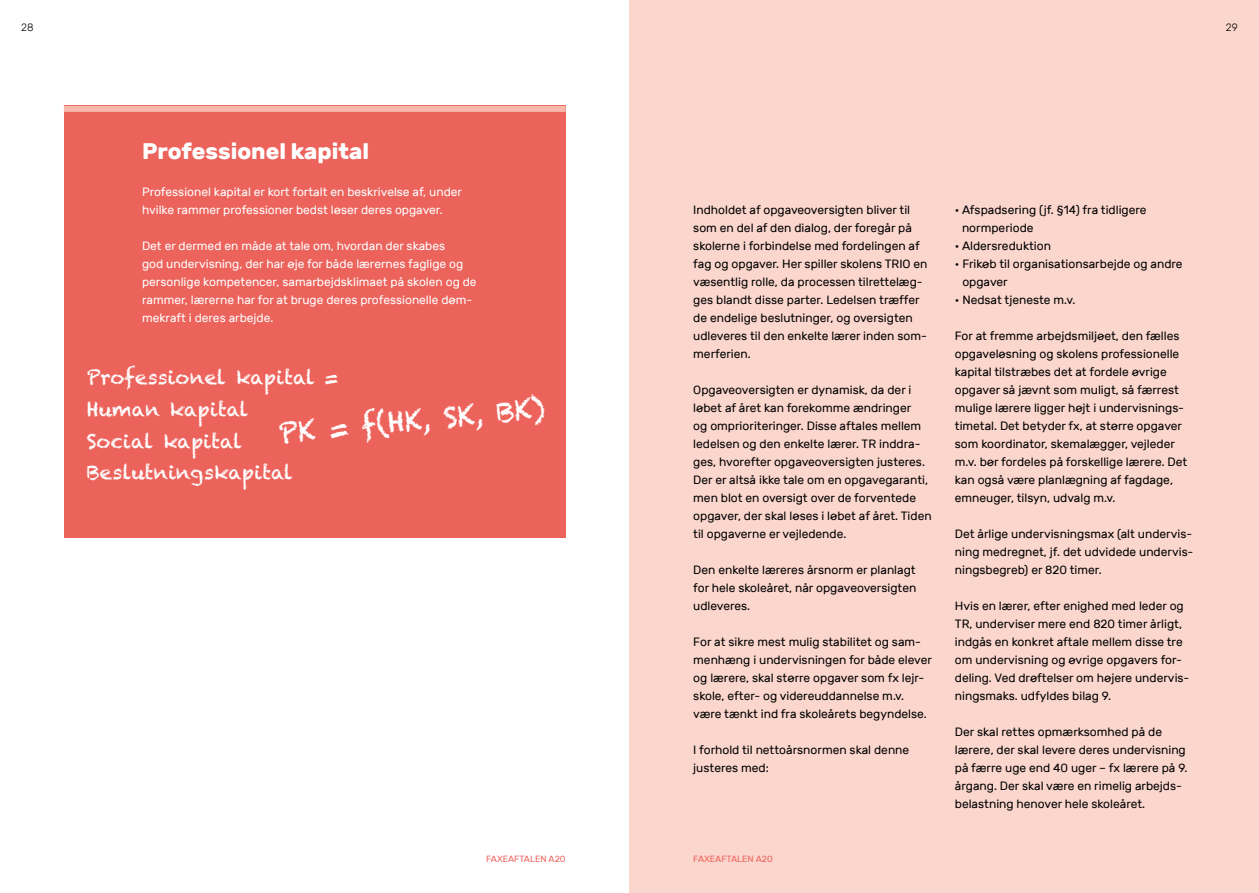
<style>
.page{position:relative;width:1259px;height:893px;background:#fff}
.page>*{position:absolute;margin:0;border:0;box-sizing:border-box;transform-origin:0 0}
.t1{font:27.45px "Chalkduster";color:#fff}
.t2{font:700 22.5px "Rubik";color:#fff}
.t3{font:19.65px/31.7px "Chalkduster";color:#fff}
.t4{font:12px/18px "Rubik";color:#000}
.t5{font:12px/18px "Rubik";color:#fff}
.t6{font:300 10.5px "Rubik";color:#000}
.t7{font:9px "Rubik";color:#ec635c}
</style>
<div class="page">
<div style="left:629px;top:0;width:630px;height:893px;background:#fbd6cd"></div>
<div style="left:64px;top:106px;width:502px;height:432px;background:#ec635c"></div>
<div style="left:64px;top:106px;width:502px;height:6px;background:#f7b8ab"></div>
<p class="t6" style="left:21px;top:22px;width:14px">28</p>
<p class="t6" style="left:1225px;top:22px;width:13px">29</p>
<h2 class="t2" style="left:142px;top:138px;width:228px">Professionel kapital</h2>
<p class="t5" style="left:142px;top:183px;width:321px">Professionel kapital er kort fortalt en beskrivelse af, under hvilke rammer professioner bedst løser deres opgaver.</p>
<p class="t5" style="left:142px;top:237px;width:336px">Det er dermed en måde at tale om, hvordan der skabes<br>god undervisning, der har øje for både lærernes faglige og personlige kompetencer, samarbejdsklimaet på skolen og de rammer, lærerne har for at bruge deres professionelle døm&shy;mekraft i deres arbejde.</p>
<h3 class="t3" style="left:87px;top:361px;width:253px">Professionel kapital =<br>Human kapital<br>Social kapital<br>Beslutningskapital</h3>
<h1 class="t1" style="left:277px;top:419px;width:269px;rotate:-6deg">PK = f(HK, SK, BK)</h1>
<p class="t7" style="left:486px;top:854px;width:81px">FAXEAFTALEN A20</p>
<p class="t4" style="left:693px;top:201px;width:236px">Indholdet af opgaveoversigten bliver til som en del af den dialog, der foregår på skolerne i forbindelse med fordelingen af fag og opgaver. Her spiller skolens TRIO en væsentlig rolle, da processen tilrettelæg&shy;ges blandt disse parter. Ledelsen træffer de endelige beslutninger, og oversigten udleveres til den enkelte lærer inden som&shy;merferien.</p>
<p class="t4" style="left:693px;top:381px;width:240px">Opgaveoversigten er dynamisk, da der i løbet af året kan forekomme ændringer<br>og omprioriteringer. Disse aftales mellem ledelsen og den enkelte lærer. TR inddra&shy;ges, hvorefter opgaveoversigten justeres.<br>Der er altså ikke tale om en opgavegaranti, men blot en oversigt over de forventede opgaver, der skal løses i løbet af året. Tiden til opgaverne er vejledende.</p>
<p class="t4" style="left:693px;top:561px;width:224px;text-align:justify">Den enkelte læreres årsnorm er planlagt for hele skoleåret, når opgaveoversigten udleveres.</p>
<p class="t4" style="left:693px;top:633px;width:240px">For at sikre mest mulig stabilitet og sam&shy;menhæng i undervisningen for både elever og lærere, skal større opgaver som fx lejr&shy;skole, efter- og videreuddannelse m.v. være tænkt ind fra skoleårets begyndelse.</p>
<p class="t4" style="left:693px;top:741px;width:217px">I forhold til nettoårsnormen skal denne justeres med:</p>
<p class="t7" style="left:693px;top:854px;width:81px">FAXEAFTALEN A20</p>
<p class="t4" style="left:962px;top:201px;width:186px;text-indent:-7px">• Afspadsering (jf. §14) fra tidligere normperiode</p>
<p class="t4" style="left:955px;top:237px;width:98px">• Aldersreduktion</p>
<p class="t4" style="left:962px;top:255px;width:222px;text-indent:-7px">• Frikøb til organisationsarbejde og andre opgaver</p>
<p class="t4" style="left:955px;top:291px;width:122px">• Nedsat tjeneste m.v.</p>
<p class="t4" style="left:955px;top:327px;width:234px">For at fremme arbejdsmiljøet, den fælles opgaveløsning og skolens professionelle kapital tilstræbes det at fordele øvrige opgaver så jævnt som muligt, så færrest mulige lærere ligger højt i undervisnings&shy;timetal. Det betyder fx, at større opgaver som koordinator, skemalægger, vejleder m.v. bør fordeles på forskellige lærere. Det kan også være planlægning af fagdage, emneuger, tilsyn, udvalg m.v.</p>
<p class="t4" style="left:955px;top:525px;width:240px;text-align:justify">Det årlige undervisningsmax (alt undervis&shy;ning medregnet, jf. det udvidede undervis&shy;ningsbegreb) er 820 timer.</p>
<p class="t4" style="left:955px;top:597px;width:236px">Hvis en lærer, efter enighed med leder og TR, underviser mere end 820 timer årligt, indgås en konkret aftale mellem disse tre om undervisning og øvrige opgavers for&shy;deling. Ved drøftelser om højere undervis&shy;ningsmaks. udfyldes bilag 9.</p>
<p class="t4" style="left:955px;top:723px;width:234px">Der skal rettes opmærksomhed på de lærere, der skal levere deres undervisning på færre uge end 40 uger – fx lærere på 9. årgang. Der skal være en rimelig arbejds&shy;belastning henover hele skoleåret.</p>
</div>
